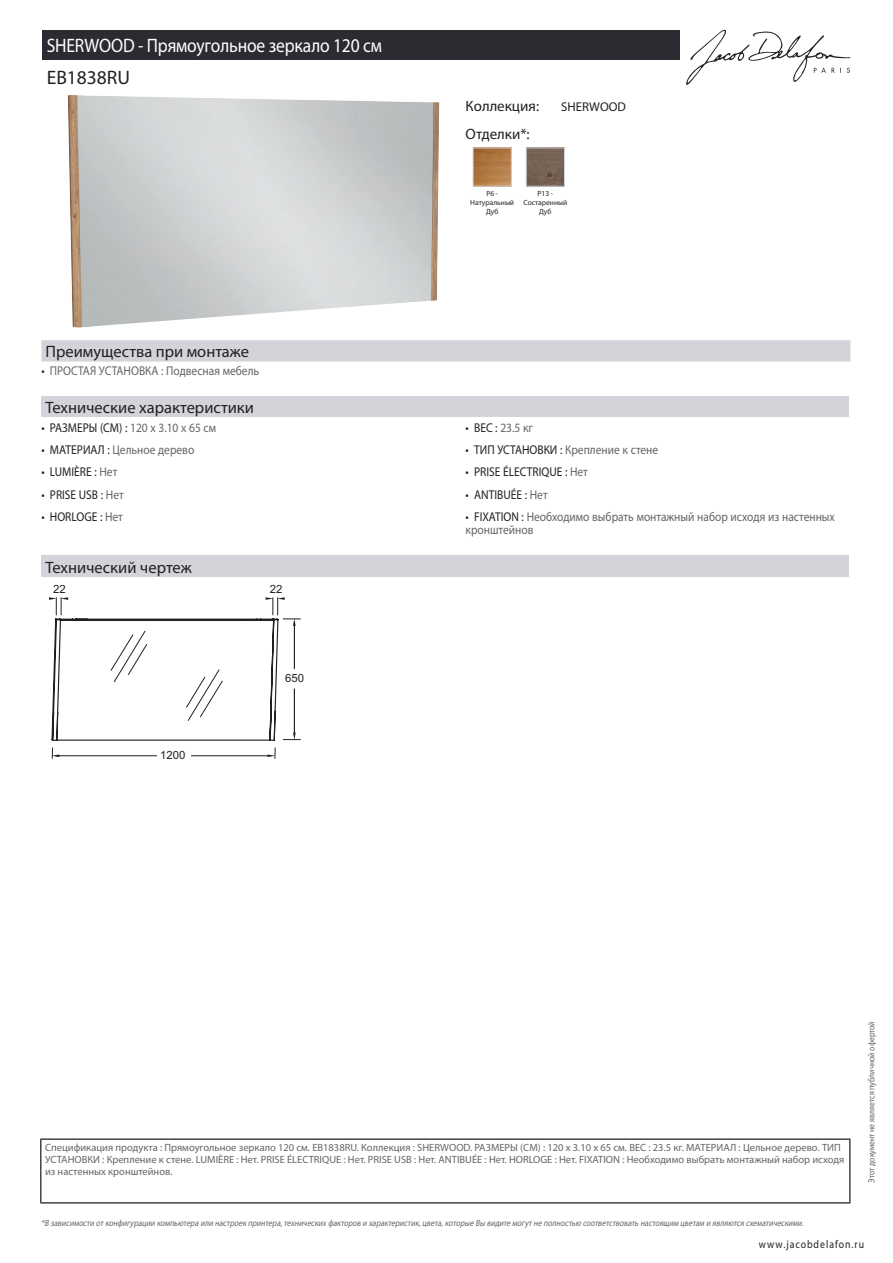
<style>
.page{position:relative;width:893px;height:1263px;background:#fff}
.page>*{position:absolute;margin:0;border:0;box-sizing:border-box;transform-origin:0 0}
.t1{font:19.5px "Myriad Pro";letter-spacing:-.01em;color:#fff;scale:.9 1}
.t2{font:19.5px "Myriad Pro";color:#231f20}
.t3{font:16.5px "Myriad Pro";color:#231f20}
.t4{font:15px "Myriad Pro";color:#231f20}
.t5{font:12.75px/13.5px "Myriad Pro";color:#626568;scale:.9 1}
.t6{font:12.75px "Myriad Pro";color:#231f20;scale:.9 1}
.t7{font:12.75px "Myriad Pro";color:#231f20}
.t8{font:11.4px "Arial";color:#231f20}
.t9{font:11.25px "Myriad Pro";letter-spacing:.1em;color:#231f20;scale:.87 1}
.t10{font:10.5px/12px "Myriad Pro";color:#626568}
.t11{font:italic 9px "Myriad Pro";color:#626568;scale:.87 1}
.t12{font:9px "Myriad Pro";color:#626568;scale:.87 1}
.t13{font:7.5px/9px "Myriad Pro";color:#231f20;text-align:center}
.s1{color:#231f20}
.s2{color:#626568}
</style>
<div class="page">
<svg style="left:686px;top:30px;width:164px;height:55px"></svg>
<img style="left:68px;top:95px;width:371px;height:233px">
<img style="left:475px;top:150px;width:35px;height:35px">
<div style="left:473px;top:148px;width:39px;height:39px;border:1px solid #d3d4da"></div>
<img style="left:528px;top:150px;width:35px;height:35px">
<div style="left:526px;top:148px;width:39px;height:39px;border:1px solid #d3d4da"></div>
<div style="left:41px;top:340px;width:809px;height:22px;background:#d3d4da"></div>
<div style="left:41px;top:397px;width:808px;height:21px;background:#d3d4da"></div>
<div style="left:41px;top:556px;width:808px;height:21px;background:#d3d4da"></div>
<hr style="left:56px;top:755px;width:101px;height:1px;background:#231f20">
<hr style="left:192px;top:755px;width:76px;height:1px;background:#231f20">
<svg style="left:52px;top:748px;width:7px;height:10px"></svg>
<svg style="left:268px;top:748px;width:8px;height:10px"></svg>
<svg style="left:49px;top:597px;width:251px;height:144px"></svg>
<div style="left:43px;top:30px;width:637px;height:30px;background:#2a2c32"></div>
<hr style="left:40px;top:1138px;width:810px;height:2px;background:#040503">
<hr style="left:40px;top:1140px;width:1px;height:62px;background:#040503">
<hr style="left:849px;top:1140px;width:1px;height:62px;background:#040503">
<hr style="left:40px;top:1202px;width:810px;height:1px;background:#040503">
<h1 class="t1" style="left:47px;top:33px;width:374px">SHERWOOD - Прямоугольное зеркало 120 см</h1>
<h1 class="t2" style="left:47px;top:66px;width:85px">EB1838RU</h1>
<h3 class="t4" style="left:466px;top:96px;width:75px">Коллекция:</h3>
<p class="t7" style="left:561px;top:99px;width:66px">SHERWOOD</p>
<h3 class="t4" style="left:466px;top:125px;width:66px">Отделки*:</h3>
<p class="t13" style="left:470px;top:189px;width:45px">P6 -<br>Натуральный<br>Дуб</p>
<p class="t13" style="left:523px;top:189px;width:45px">P13 -<br>Состаренный<br>Дуб</p>
<h2 class="t3" style="left:46px;top:341px;width:205px">Преимущества при монтаже</h2>
<p class="t5" style="left:41px;top:364px;width:244px"><span class="s1">•</span> ПРОСТАЯ УСТАНОВКА : Подвесная мебель</p>
<h2 class="t3" style="left:46px;top:398px;width:210px">Технические характеристики</h2>
<p class="t6" style="left:41px;top:420px;width:196px">• РАЗМЕРЫ (СМ) : <span class="s2">120 x 3.10 x 65 см</span></p>
<p class="t5" style="left:466px;top:420px;width:76px"><span class="s1">• ВЕС :</span> 23.5 кг</p>
<p class="t5" style="left:41px;top:443px;width:171px"><span class="s1">• МАТЕРИАЛ :</span> Цельное дерево</p>
<p class="t5" style="left:466px;top:443px;width:216px"><span class="s1">• ТИП УСТАНОВКИ :</span> Крепление к стене</p>
<p class="t6" style="left:41px;top:464px;width:86px">• LUMIÈRE : <span class="s2">Нет</span></p>
<p class="t6" style="left:466px;top:464px;width:138px">• PRISE ÉLECTRIQUE : <span class="s2">Нет</span></p>
<p class="t6" style="left:41px;top:486px;width:93px">• PRISE USB : <span class="s2">Нет</span></p>
<p class="t6" style="left:466px;top:486px;width:93px">• ANTIBUÉE : <span class="s2">Нет</span></p>
<p class="t6" style="left:41px;top:509px;width:92px">• HORLOGE : <span class="s2">Нет</span></p>
<p class="t5" style="left:466px;top:510px;width:412px"><span class="s1">• FIXATION :</span> Необходимо выбрать монтажный набор исходя из настенных кронштейнов</p>
<h2 class="t3" style="left:46px;top:557px;width:148px">Технический чертеж</h2>
<p class="t8" style="left:53px;top:581px;width:14px">22</p>
<p class="t8" style="left:270px;top:581px;width:14px">22</p>
<p class="t8" style="left:160px;top:747px;width:27px">1200</p>
<p class="t8" style="left:285px;top:670px;width:20px">650</p>
<p class="t10" style="left:45px;top:1141px;width:801px">Спецификация продукта : Прямоугольное зеркало 120 см. EB1838RU. Коллекция : SHERWOOD. РАЗМЕРЫ (СМ) : 120 x 3.10 x 65 см. ВЕС : 23.5 кг. МАТЕРИАЛ : Цельное дерево. ТИП<br>УСТАНОВКИ : Крепление к стене. LUMIÈRE : Нет. PRISE ÉLECTRIQUE : Нет. PRISE USB : Нет. ANTIBUÉE : Нет. HORLOGE : Нет. FIXATION : Необходимо выбрать монтажный набор исходя из настенных кронштейнов.</p>
<p class="t11" style="left:41px;top:1217px;width:880px">*В зависимости отконфигурации компьютера или настроек принтера,технических факторов и характеристик,цвета,которые Вы видите могутне полностью соответствовать настоящим цветам и являются схематическими.</p>
<p class="t12" style="left:866px;top:1183px;width:187px;rotate:-90deg">Этот документ не является публичной офертой</p>
<p class="t9" style="left:759px;top:1237px;width:122px">www.jacobdelafon.ru</p>
</div>
